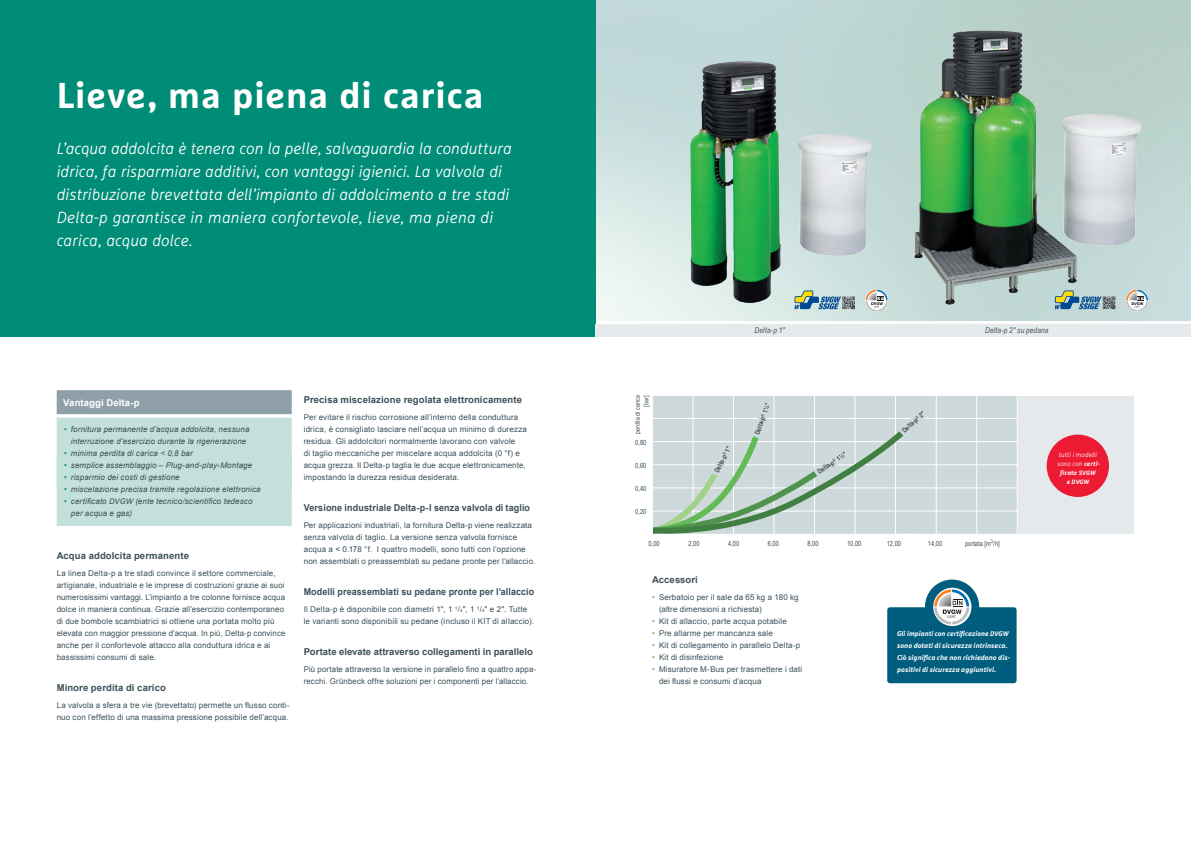
<style>
.page{position:relative;width:1191px;height:842px;background:#fff}
.page>*{position:absolute;margin:0;border:0;box-sizing:border-box;transform-origin:0 0}
.t1{font:700 36px "Marselis Pro";letter-spacing:.025em;color:#fff}
.t2{font:italic 300 16px/23px "Marselis Pro";letter-spacing:.015em;color:#fff}
.t3{font:700 9.5px "Arial";letter-spacing:.01em;color:#3d4f59}
.t4{font:700 9.5px "Arial";letter-spacing:.01em;color:#3d4f59;scale:.95 1}
.t5{font:700 9.5px "Arial";letter-spacing:.01em;color:#3d4f59;scale:.94 1}
.t6{font:700 9.5px "Arial";letter-spacing:.01em;color:#fff}
.t7{font:8px/12px "Arial";letter-spacing:.02em;color:#3d4f59}
.t8{font:italic 8px/12px "Arial";letter-spacing:.015em;color:#3d4f59;text-align:center}
.t9{font:italic 8px "Arial Narrow";letter-spacing:.01em;color:#3d4f59}
.t10{font:italic 700 7px/12px "Marselis Pro";letter-spacing:.015em;color:#fff}
.t11{font:7px "Arial Narrow";color:#3d4f59}
.t12{font:700 6.8px "Arial Narrow";color:#3d4c52}
.t13{font:italic 300 6.5px/9px "Marselis Pro";letter-spacing:.02em;color:#fff;text-align:center}
.t14{font:6.5px/8.5px "Arial Narrow";letter-spacing:.01em;color:#3d4f59;text-align:right}
.t15{font:italic 700 6.2px "Marselis Pro";color:#fff}
.s1{color:#008d77}
.s2{font-size:7.7px}
.s3{font-size:4.5px}
.s4{color:#60bb46}
.s5{font-size:6.7px}
.s6{font-weight:700}
.s7{font-weight:700;font-size:6.2px}
.s8{font-size:6.5px}
</style>
<div class="page">
<img style="left:595px;top:0;width:596px;height:320px">
<div style="left:1017px;top:396px;width:117px;height:138px;background:#e5e9eb"></div>
<div style="left:929px;top:396px;width:87px;height:138px;background:#ced9db"></div>
<hr style="left:895px;top:418px;width:41px;height:1px;background:#fff">
<hr style="left:936px;top:418px;width:40px;height:1px;background:#fff">
<hr style="left:976px;top:418px;width:41px;height:1px;background:#fff">
<hr style="left:895px;top:441px;width:41px;height:1px;background:#fff">
<hr style="left:936px;top:441px;width:40px;height:1px;background:#fff">
<hr style="left:976px;top:441px;width:41px;height:1px;background:#fff">
<hr style="left:895px;top:464px;width:41px;height:1px;background:#fff">
<hr style="left:936px;top:464px;width:40px;height:1px;background:#fff">
<hr style="left:976px;top:464px;width:41px;height:1px;background:#fff">
<hr style="left:895px;top:487px;width:41px;height:1px;background:#fff">
<hr style="left:936px;top:487px;width:40px;height:1px;background:#fff">
<hr style="left:976px;top:487px;width:41px;height:1px;background:#fff">
<hr style="left:895px;top:511px;width:41px;height:1px;background:#fff">
<hr style="left:936px;top:511px;width:40px;height:1px;background:#fff">
<hr style="left:976px;top:511px;width:41px;height:1px;background:#fff">
<svg style="left:935px;top:396px;width:1px;height:138px"></svg>
<svg style="left:976px;top:396px;width:1px;height:138px"></svg>
<img style="left:690px;top:61px;width:186px;height:242px">
<img style="left:893px;top:27px;width:298px;height:281px">
<div style="left:0;top:0;width:595px;height:336px;background:#008d77"></div>
<svg style="left:865px;top:290px;width:22px;height:22px"></svg>
<svg style="left:794px;top:290px;width:61px;height:19px"></svg>
<svg style="left:1125px;top:289px;width:23px;height:23px"></svg>
<svg style="left:1126px;top:290px;width:22px;height:22px"></svg>
<svg style="left:1054px;top:290px;width:61px;height:19px"></svg>
<div style="left:595px;top:324px;width:596px;height:12px;background:#e6eaed"></div>
<div style="left:57px;top:390px;width:235px;height:24px;background:#90a0aa"></div>
<div style="left:57px;top:418px;width:235px;height:25px;background:#c3e0da"></div>
<div style="left:57px;top:442px;width:235px;height:24px;background:#c3e0da"></div>
<div style="left:57px;top:466px;width:235px;height:24px;background:#c3e0da"></div>
<div style="left:57px;top:478px;width:235px;height:24px;background:#c3e0da"></div>
<div style="left:57px;top:502px;width:235px;height:24px;background:#c3e0da"></div>
<div style="left:1046px;top:435px;width:63px;height:62px;background:#ed1a33;border-radius:50%"></div>
<div style="left:887px;top:607px;width:129px;height:76px;background:#005d7d;border-radius:3px"></div>
<div style="left:925px;top:580px;width:54px;height:54px;background:#005d7d;border-radius:50%"></div>
<svg style="left:933px;top:588px;width:38px;height:38px"></svg>
<svg style="left:934px;top:589px;width:35px;height:35px"></svg>
<svg style="left:653px;top:396px;width:276px;height:138px;background:#c5d4cf"></svg>
<h1 class="t1" style="left:57px;top:73px;width:428px">Lieve, ma piena di carica</h1>
<p class="t2" style="left:57px;top:137px;width:456px">L’acqua addolcita è tenera con la pelle, salvaguardia la conduttura idrica, fa risparmiare additivi, con vantaggi igienici. La valvola di distribuzione brevettata dell’impianto di addolcimento a tre stadi Delta-p garantisce in maniera confortevole, lieve, ma piena di carica, acqua dolce.</p>
<p class="t6" style="left:63px;top:396px;width:78px">Vantaggi Delta-p</p>
<p class="t8" style="left:64px;top:423px;width:187px"><span class="s1">•</span> fornitura permanente d’acqua addolcita, nessuna interruzione d’esercizio durante la rigenerazione</p>
<p class="t8" style="left:64px;top:447px;width:130px"><span class="s1">•</span> minima perdita di carica &lt; 0,8 bar</p>
<p class="t8" style="left:64px;top:459px;width:190px"><span class="s1">•</span> semplice assemblaggio – Plug-and-play-Montage</p>
<p class="t8" style="left:64px;top:471px;width:117px"><span class="s1">•</span> risparmio dei costi di gestione</p>
<p class="t8" style="left:64px;top:483px;width:198px"><span class="s1">•</span> miscelazione precisa tramite regolazione elettronica</p>
<p class="t8" style="left:71px;top:495px;width:183px;text-align:left;text-indent:-7px"><span class="s1">•</span> certificato <span class="s2">DVGW</span> (ente tecnico/scientifico tedesco per acqua e gas)</p>
<p class="t3" style="left:57px;top:549px;width:134px">Acqua addolcita permanente</p>
<p class="t7" style="left:57px;top:567px;width:230px">La linea Delta-p a tre stadi convince il settore commerciale, artigianale, industriale e le imprese di costruzioni grazie ai suoi numerosissimi vantaggi. L’impianto a tre colonne fornisce acqua dolce in maniera continua. Grazie all’esercizio contemporaneo di due bombole scambiatrici si ottiene una portata molto più elevata con maggior pressione d’acqua. In più, Delta-p convince anche per il confortevole attacco alla conduttura idrica e ai bassissimi consumi di sale.</p>
<p class="t3" style="left:57px;top:681px;width:111px">Minore perdita di carico</p>
<p class="t7" style="left:57px;top:699px;width:234px">La valvola a sfera a tre vie (brevettato) permette un flusso conti&shy;nuo con l’effetto di una massima pressione possibile dell’acqua.</p>
<p class="t3" style="left:304px;top:393px;width:220px">Precisa miscelazione regolata elettronicamente</p>
<p class="t7" style="left:304px;top:411px;width:225px">Per evitare il rischio corrosione all’interno della conduttura idrica, è consigliato lasciare nell’acqua un minimo di durezza residua. Gli addolcitori normalmente lavorano con valvole<br>di taglio meccaniche per miscelare acqua addolcita (0 °f) e acqua grezza. Il Delta-p taglia le due acque elettronicamente, impostando la durezza residua desiderata.</p>
<p class="t4" style="left:304px;top:501px;width:240px">Versione industriale Delta-p-I senza valvola di taglio</p>
<p class="t7" style="left:304px;top:519px;width:233px">Per applicazioni industriali, la fornitura Delta-p viene realizzata senza valvola di taglio. La versione senza valvola fornisce acqua a &lt; 0.178 °f. I quattro modelli, sono tutti con l’opzione non assemblati o preassemblati su pedane pronte per l’allaccio.</p>
<p class="t5" style="left:304px;top:585px;width:247px">Modelli preassemblati su pedane pronte per l’allaccio</p>
<p class="t7" style="left:304px;top:603px;width:232px">Il Delta-p è disponibile con diametri 1", 1 <sup>1</sup>/<span class="s3">4</span>", 1 <sup>1</sup>/<span class="s3">4</span>" e 2". Tutte le varianti sono disponibili su pedane (incluso il KIT di allaccio).</p>
<p class="t3" style="left:304px;top:645px;width:231px">Portate elevate attraverso collegamenti in parallelo</p>
<p class="t7" style="left:304px;top:663px;width:234px">Più portate attraverso la versione in parallelo fino a quattro appa&shy;recchi. Grünbeck offre soluzioni per i componenti per l’allaccio.</p>
<p class="t9" style="left:754px;top:325px;width:32px">Delta-p 1″</p>
<p class="t9" style="left:985px;top:325px;width:65px">Delta-p 2″ su pedana</p>
<p class="t14" style="left:633px;top:434px;width:40px;rotate:-90deg">perdita di carica [bar]</p>
<p class="t11" style="left:635px;top:437px;width:13px">0,80</p>
<p class="t11" style="left:635px;top:460px;width:13px">0,60</p>
<p class="t11" style="left:635px;top:484px;width:13px">0,40</p>
<p class="t11" style="left:635px;top:507px;width:13px">0,20</p>
<p class="t12" style="left:712px;top:470px;width:30px;rotate:-63deg">Delta-p<sup>®</sup> 1"</p>
<p class="t12" style="left:752px;top:433px;width:20px;rotate:-71deg">Delta-p</p>
<p class="t12" style="left:815px;top:468px;width:23px;rotate:-34deg">Delta-p<sup>®</sup></p>
<p class="t12" style="left:899px;top:428px;width:30px;rotate:-43deg">Delta-p<sup>®</sup> 2"</p>
<p class="t11" style="left:648px;top:538px;width:13px">0,00</p>
<p class="t11" style="left:688px;top:538px;width:13px">2,00</p>
<p class="t11" style="left:728px;top:538px;width:13px">4,00</p>
<p class="t11" style="left:768px;top:538px;width:13px">6,00</p>
<p class="t11" style="left:807px;top:538px;width:13px">8,00</p>
<p class="t11" style="left:847px;top:538px;width:16px">10,00</p>
<p class="t11" style="left:886px;top:538px;width:16px">12,00</p>
<p class="t11" style="left:928px;top:538px;width:16px">14,00</p>
<p class="t11" style="left:965px;top:538px;width:36px">portata [m<sup>3</sup>/h]</p>
<p class="t3" style="left:652px;top:573px;width:47px">Accessori</p>
<p class="t7" style="left:659px;top:591px;width:141px;text-indent:-7px"><span class="s4">•</span> Serbatoio per il sale da 65 kg a 180 kg (altre dimensioni a richiesta)</p>
<p class="t7" style="left:652px;top:615px;width:136px"><span class="s4">•</span> Kit di allaccio, parte acqua potabile</p>
<p class="t7" style="left:652px;top:627px;width:122px"><span class="s4">•</span> Pre allarme per mancanza sale</p>
<p class="t7" style="left:652px;top:639px;width:150px"><span class="s4">•</span> Kit di collegamento in parallelo Delta-p</p>
<p class="t7" style="left:652px;top:651px;width:72px"><span class="s4">•</span> Kit di disinfezione</p>
<p class="t7" style="left:659px;top:663px;width:145px;text-indent:-7px"><span class="s4">•</span> Misuratore M-Bus per trasmettere i dati dei flussi e consumi d’acqua</p>
<p class="t10" style="left:897px;top:627px;width:115px">Gli impianti con certificazione <span class="s5">DVGW </span>sono dotati di sicurezza intrinseca.<br>Ciò significa che non richiedono dis&shy;positivi di sicurezza aggiuntivi.</p>
<p class="t13" style="left:1057px;top:450px;width:44px">tutti i modelli sono con <span class="s6">certi&shy;ficato</span> <span class="s7">SVGW</span></p>
<p class="t15" style="left:1066px;top:478px;width:24px"><span class="s8">e</span> DVGW</p>
</div>
